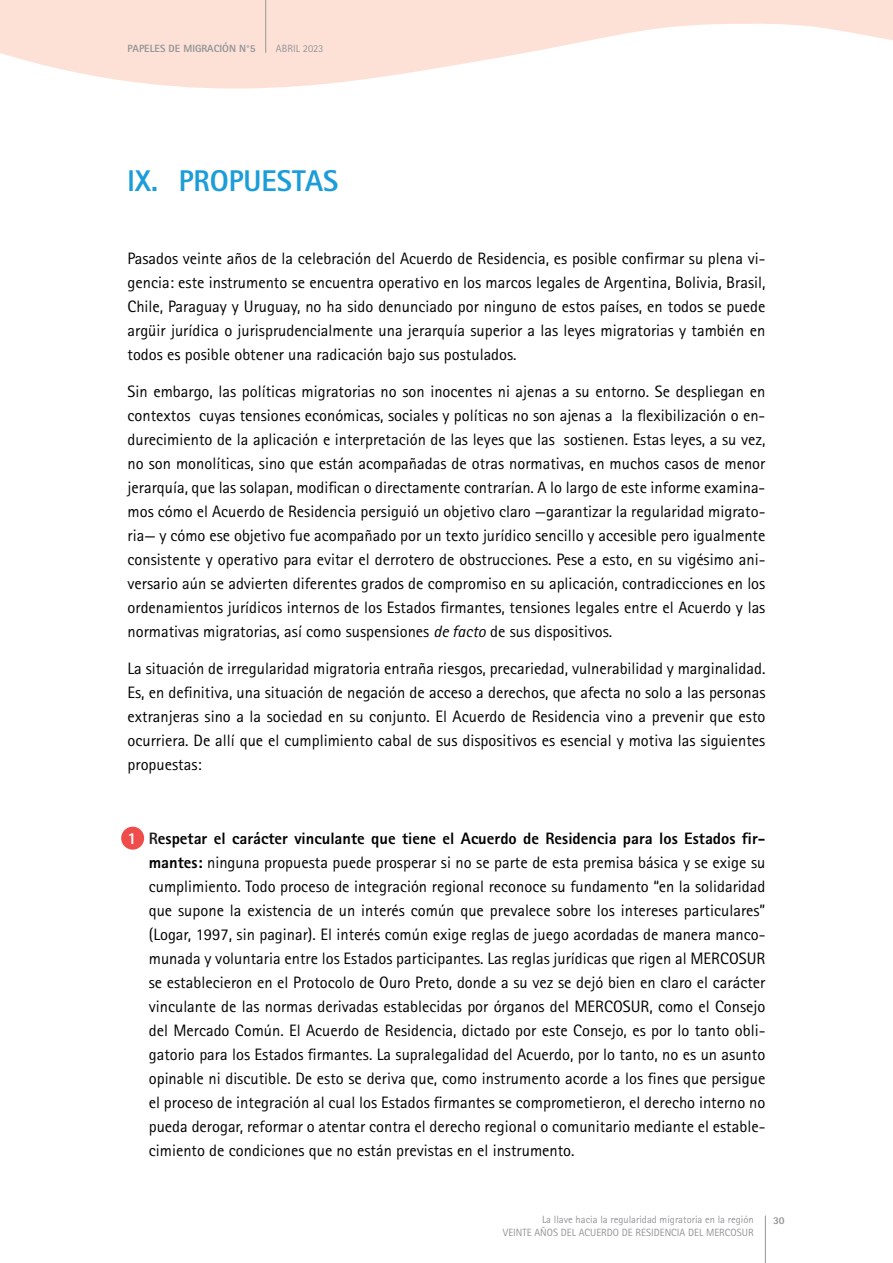
<style>
.page{position:relative;width:893px;height:1263px;background:#fff}
.page>*{position:absolute;margin:0;border:0;box-sizing:border-box;transform-origin:0 0}
.t1{font:800 30px "Rotis Sans Serif Std";color:#1b9dd9;scale:.95 1}
.t2{font:16.5px/24px "Rotis Sans Serif Std";color:#000001;text-align:justify}
.t3{font:10.5px/12.6px "Rotis Sans Serif Std";color:#939598;text-align:right}
.t4{font:800 10.5px "Rotis Sans Serif Std";color:#939598}
.s1{font-style:italic}
.s2{font-weight:800;color:#fff}
.s3{font-weight:800;color:#231f20}
.s4{font-weight:800}
</style>
<div class="page">
<svg style="left:0;top:0;width:893px;height:89px;fill:#fde1d7"></svg>
<hr style="left:265px;top:0;width:1px;height:53px;background:#939598">
<hr style="left:765px;top:1215px;width:1px;height:48px;background:#939598">
<div style="left:121px;top:827px;width:23px;height:23px;background:#ef4d4b;border-radius:50%"></div>
<p class="t4" style="left:128px;top:42px;width:130px">PAPELES DE MIGRACIÓN N°5</p>
<p class="t3" style="left:276px;top:42px;width:49px">ABRIL 2023</p>
<h1 class="t1" style="left:128px;top:162px;width:223px">IX. PROPUESTAS</h1>
<p class="t2" style="left:128px;top:247px;width:639px">Pasados veinte años de la celebración del Acuerdo de Residencia, es posible confirmar su plena vi&shy;gencia: este instrumento se encuentra operativo en los marcos legales de Argentina, Bolivia, Brasil, Chile, Paraguay y Uruguay, no ha sido denunciado por ninguno de estos países, en todos se puede argüir jurídica o jurisprudencialmente una jerarquía superior a las leyes migratorias y también en todos es posible obtener una radicación bajo sus postulados.</p>
<p class="t2" style="left:128px;top:379px;width:639px">Sin embargo, las políticas migratorias no son inocentes ni ajenas a su entorno. Se despliegan en contextos cuyas tensiones económicas, sociales y políticas no son ajenas a la flexibilización o en&shy;durecimiento de la aplicación e interpretación de las leyes que las sostienen. Estas leyes, a su vez, no son monolíticas, sino que están acompañadas de otras normativas, en muchos casos de menor jerarquía, que las solapan, modifican o directamente contrarían. A lo largo de este informe examina&shy;mos cómo el Acuerdo de Residencia persiguió un objetivo claro —garantizar la regularidad migrato&shy;ria— y cómo ese objetivo fue acompañado por un texto jurídico sencillo y accesible pero igualmente consistente y operativo para evitar el derrotero de obstrucciones. Pese a esto, en su vigésimo ani&shy;versario aún se advierten diferentes grados de compromiso en su aplicación, contradicciones en los ordenamientos jurídicos internos de los Estados firmantes, tensiones legales entre el Acuerdo y las normativas migratorias, así como suspensiones <span class="s1">de facto</span> de sus dispositivos.</p>
<p class="t2" style="left:128px;top:656px;width:639px">La situación de irregularidad migratoria entraña riesgos, precariedad, vulnerabilidad y marginalidad.<br>Es, en definitiva, una situación de negación de acceso a derechos, que afecta no solo a las personas extranjeras sino a la sociedad en su conjunto. El Acuerdo de Residencia vino a prevenir que esto ocurriera. De allí que el cumplimiento cabal de sus dispositivos es esencial y motiva las siguientes propuestas:</p>
<p class="t2" style="left:149px;top:826px;width:618px;text-indent:-21px"><span class="s2">1</span> <span class="s3">R</span><span class="s4">espetar el carácter vinculante que tiene el Acuerdo de Residencia para los Estados fir&shy;mantes:</span> ninguna propuesta puede prosperar si no se parte de esta premisa básica y se exige su cumplimiento. Todo proceso de integración regional reconoce su fundamento “en la solidaridad que supone la existencia de un interés común que prevalece sobre los intereses particulares” (Logar, 1997, sin paginar). El interés común exige reglas de juego acordadas de manera manco&shy;munada y voluntaria entre los Estados participantes. Las reglas jurídicas que rigen al MERCOSUR se establecieron en el Protocolo de Ouro Preto, donde a su vez se dejó bien en claro el carácter vinculante de las normas derivadas establecidas por órganos del MERCOSUR, como el Consejo del Mercado Común. El Acuerdo de Residencia, dictado por este Consejo, es por lo tanto obli&shy;gatorio para los Estados firmantes. La supralegalidad del Acuerdo, por lo tanto, no es un asunto opinable ni discutible. De esto se deriva que, como instrumento acorde a los fines que persigue el proceso de integración al cual los Estados firmantes se comprometieron, el derecho interno no pueda derogar, reformar o atentar contra el derecho regional o comunitario mediante el estable&shy;cimiento de condiciones que no están previstas en el instrumento.</p>
<p class="t3" style="left:503px;top:1213px;width:252px">La llave hacia la regularidad migratoria en la región<br>VEINTE AÑOS DEL ACUERDO DE RESIDENCIA DEL MERCOSUR</p>
<p class="t4" style="left:773px;top:1213px;width:13px">30</p>
</div>
